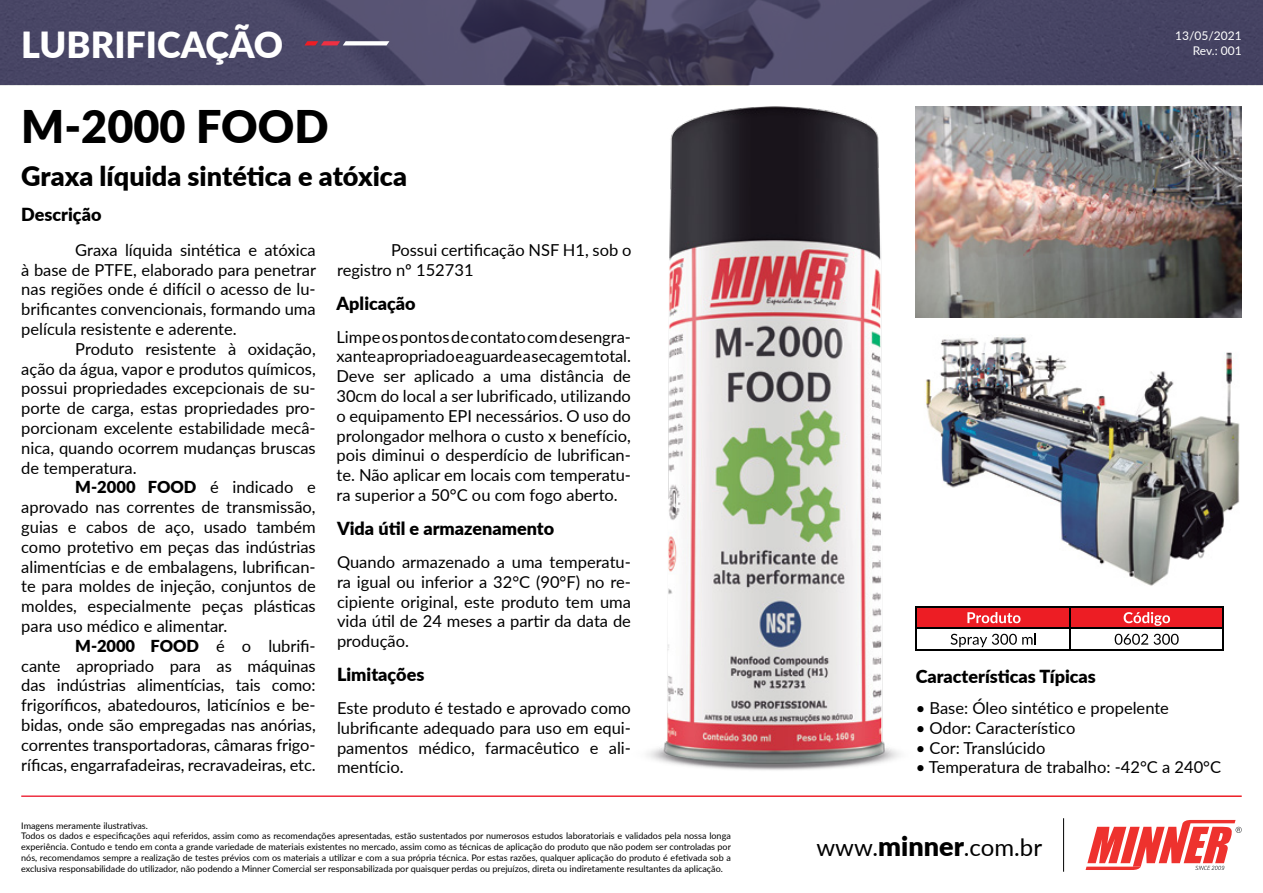
<style>
.page{position:relative;width:1263px;height:893px;background:#fff}
.page>*{position:absolute;margin:0;border:0;box-sizing:border-box;transform-origin:0 0}
.t1{font:900 45px "Lato";color:#000}
.t2{font:900 36px "Lato";color:#fff}
.t3{font:900 27px "Lato";color:#000}
.t4{font:24px "Lato";color:#000}
.t5{font:900 18px "Lato";color:#000}
.t6{font:16.5px/19.8px "Lato";color:#000;text-align:justify}
.t7{font:12px/14.4px "Lato";color:#fff;text-align:right}
.t8{font:9px/10.8px "Lato";color:#000}
.s1{font-weight:900}
.s2{font-weight:900;font-size:27px}
</style>
<div class="page">
<hr style="left:1063px;top:818px;width:1px;height:54px;background:#000">
<img style="left:0;top:0;width:1263px;height:85px">
<svg style="left:304px;top:41px;width:85px;height:4px"></svg>
<svg style="left:1085px;top:820px;width:157px;height:50px"></svg>
<img style="left:647px;top:106px;width:269px;height:664px">
<div style="left:917px;top:607px;width:306px;height:21px;background:#ed1d24"></div>
<svg style="left:967px;top:612px;width:53px;height:11px"></svg>
<svg style="left:1124px;top:612px;width:46px;height:14px"></svg>
<svg style="left:950px;top:634px;width:86px;height:13px"></svg>
<svg style="left:1115px;top:634px;width:64px;height:11px"></svg>
<hr style="left:916px;top:606px;width:1px;height:44px;background:#000">
<hr style="left:1069px;top:607px;width:1px;height:43px;background:#000">
<hr style="left:1222px;top:607px;width:1px;height:43px;background:#000">
<hr style="left:917px;top:606px;width:306px;height:1px;background:#000">
<hr style="left:917px;top:627px;width:306px;height:2px;background:#000">
<hr style="left:917px;top:649px;width:306px;height:1px;background:#000">
<img style="left:916px;top:106px;width:326px;height:211px">
<img style="left:926px;top:337px;width:314px;height:249px">
<h2 class="t2" style="left:21px;top:18px;width:263px">LUBRIFICAÇÃO</h2>
<h1 class="t1" style="left:21px;top:92px;width:309px">M-2000 FOOD</h1>
<h3 class="t3" style="left:21px;top:155px;width:387px">Graxa líquida sintética e atóxica</h3>
<p class="t5" style="left:21px;top:201px;width:82px">Descrição</p>
<p class="t6" style="left:21px;top:239px;width:296px;text-indent:54px">Graxa líquida sintética e atóxica à base de PTFE, elaborado para penetrar nas regiões onde é difícil o acesso de lu&shy;brificantes convencionais, formando uma película resistente e aderente.</p>
<p class="t6" style="left:21px;top:338px;width:296px;text-indent:54px">Produto resistente à oxidação, ação da água, vapor e produtos químicos, possui propriedades excepcionais de su&shy;porte de carga, estas propriedades pro&shy;porcionam excelente estabilidade mecâ&shy;nica, quando ocorrem mudanças bruscas de temperatura.</p>
<p class="t6" style="left:21px;top:477px;width:296px;text-indent:54px"><span class="s1">M-2000 FOOD</span> é indicado e aprovado nas correntes de transmissão, guias e cabos de aço, usado também como protetivo em peças das indústrias alimentícias e de embalagens, lubrifican&shy;te para moldes de injeção, conjuntos de moldes, especialmente peças plásticas para uso médico e alimentar.</p>
<p class="t6" style="left:21px;top:635px;width:296px;text-indent:54px"><span class="s1">M-2000 FOOD</span> é o lubrifi&shy;cante apropriado para as máquinas das indústrias alimentícias, tais como: frigoríficos, abatedouros, laticínios e be&shy;bidas, onde são empregadas nas anórias, correntes transportadoras, câmaras frigo&shy;ríficas, engarrafadeiras, recravadeiras, etc.</p>
<p class="t6" style="left:337px;top:239px;width:296px;text-indent:54px">Possui certificação NSF H1, sob o registro nº 152731</p>
<p class="t5" style="left:336px;top:290px;width:81px">Aplicação</p>
<p class="t6" style="left:336px;top:326px;width:296px">Limpe os pontos de contato com desengra&shy;xante apropriado e aguarde a secagem total.<br>Deve ser aplicado a uma distância de 30cm do local a ser lubrificado, utilizando o equipamento EPI necessários. O uso do prolongador melhora o custo x benefício, pois diminui o desperdício de lubrifican&shy;te. Não aplicar em locais com temperatu&shy;ra superior a 50°C ou com fogo aberto.</p>
<p class="t5" style="left:337px;top:515px;width:219px">Vida útil e armazenamento</p>
<p class="t6" style="left:337px;top:551px;width:295px">Quando armazenado a uma temperatu&shy;ra igual ou inferior a 32°C (90°F) no re&shy;cipiente original, este produto tem uma vida útil de 24 meses a partir da data de produção.</p>
<p class="t5" style="left:337px;top:661px;width:89px">Limitações</p>
<p class="t6" style="left:337px;top:697px;width:295px">Este produto é testado e aprovado como lubrificante adequado para uso em equi&shy;pamentos médico, farmacêutico e ali&shy;mentício.</p>
<p class="t8" style="left:21px;top:819px;width:711px">Imagens meramente ilustrativas.<br>Todos os dados e especificações aqui referidos, assim como as recomendações apresentadas, estão sustentados por numerosos estudos laboratoriais e validados pela nossa longa experiência. Contudo e tendo em conta a grande variedade de materiais existentes no mercado, assim como as técnicas de aplicação do produto que não podem ser controladas por nós, recomendamos sempre a realização de testes prévios com os materiais a utilizar e com a sua própria técnica. Por estas razões, qualquer aplicação do produto é efetivada sob a exclusiva responsabilidade do utilizador, não podendo a Minner Comercial ser responsabilizada por quaisquer perdas ou prejuízos, direta ou indiretamente resultantes da aplicação.</p>
<p class="t7" style="left:1175px;top:28px;width:68px">13/05/2021<br>Rev.: 001</p>
<p class="t5" style="left:916px;top:663px;width:182px">Características Típicas</p>
<p class="t6" style="left:916px;top:697px;width:255px">• Base: Óleo sintético e propelente</p>
<p class="t6" style="left:916px;top:717px;width:161px">• Odor: Característico</p>
<p class="t6" style="left:916px;top:737px;width:131px">• Cor: Translúcido</p>
<p class="t6" style="left:916px;top:757px;width:307px">• Temperatura de trabalho: -42°C a 240°C</p>
<h3 class="t4" style="left:816px;top:830px;width:227px">www.<span class="s2">minner</span>.com.br</h3>
</div>
